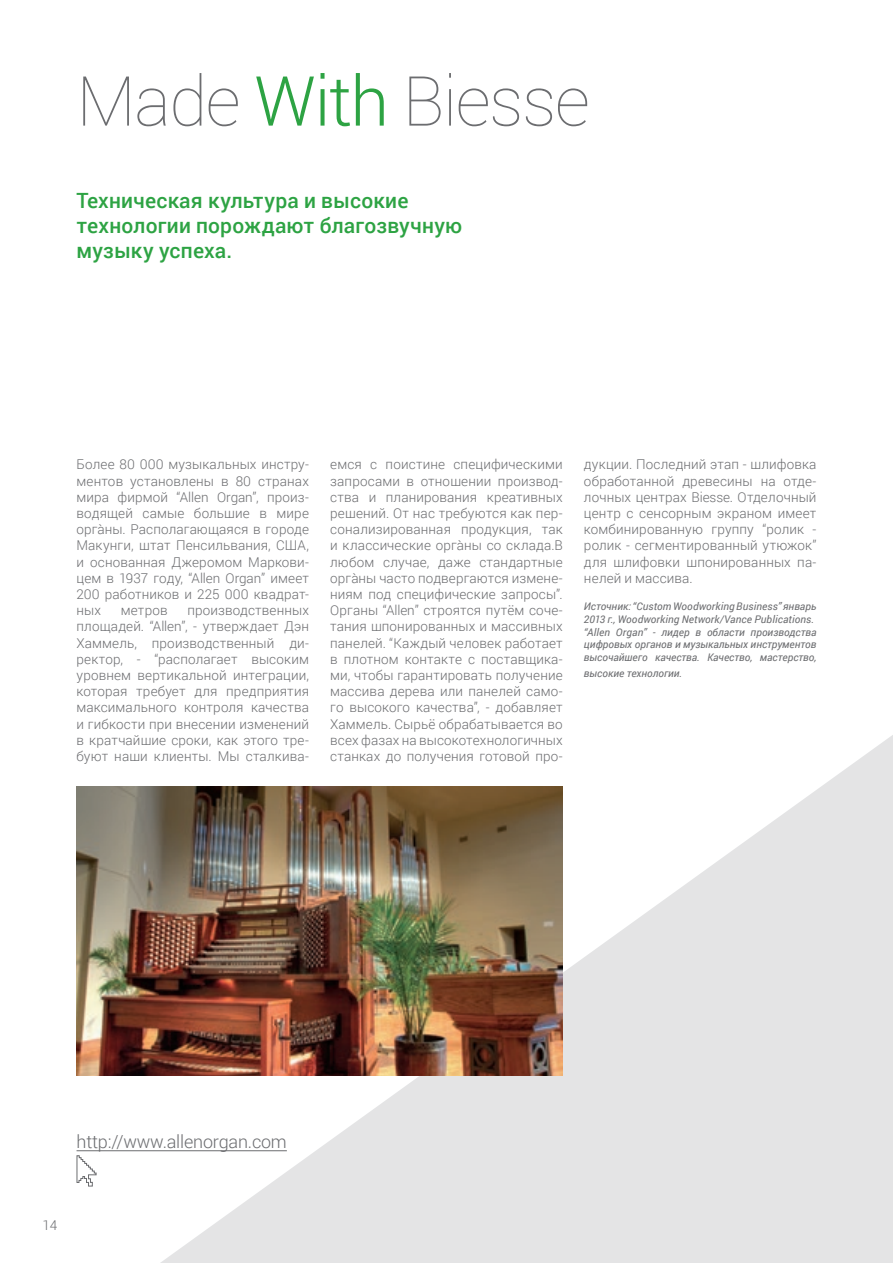
<style>
.page{position:relative;width:893px;height:1263px;background:#fff}
.page>*{position:absolute;margin:0;border:0;box-sizing:border-box;transform-origin:0 0}
.t1{font:100 69px "Roboto";letter-spacing:-.02em;color:#6c6d70}
.t2{font:500 21px/25.2px "Roboto";letter-spacing:.01em;color:#2da343}
.t3{font:300 18px "Roboto";letter-spacing:-.01em;color:#6c6d70}
.t4{font:300 13.5px/16.2px "Roboto";letter-spacing:.01em;color:#6c6d70;text-align:justify}
.t5{font:italic 10.5px/12.6px "Roboto";letter-spacing:.005em;color:#6c6d70}
.s1{font-weight:300;color:#2da343}
</style>
<div class="page">
<svg style="left:139px;top:735px;width:754px;height:528px;fill:#e4e4e5"></svg>
<svg style="left:76px;top:1155px;width:21px;height:32px"></svg>
<img style="left:77px;top:787px;width:486px;height:289px">
<hr style="left:77px;top:1150px;width:210px;height:1px;background:#6c6d70">
<p class="t1" style="left:77px;top:53px;width:515px">Made <span class="s1">With</span> Biesse</p>
<p class="t2" style="left:77px;top:187px;width:387px">Техническая культура и высокие технологии порождают благозвучную музыку успеха.</p>
<p class="t4" style="left:77px;top:456px;width:234px">Более 80 000 музыкальных инстру&shy;ментов установлены в 80 странах мира фирмой “Allen Organ”, произ&shy;водящей самые большие в мире оргàны. Располагающаяся в городе Макунги, штат Пенсильвания, США, и основанная Джеромом Маркови&shy;цем в 1937 году, “Allen Organ” имеет 200 работников и 225 000 квадрат&shy;ных</p>
<p class="t4" style="left:77px;top:602px;width:234px;text-indent:111px">производственных площадей. “Allen”, - утверждает Дэн Хаммель, производственный ди&shy;ректор, - “располагает высоким уровнем вертикальной интеграции, которая требует для предприятия максимального контроля качества и гибкости при внесении изменений в кратчайшие сроки, как этого тре&shy;буют наши клиенты. Мы сталкива-</p>
<p class="t4" style="left:121px;top:602px;width:48px">метров</p>
<p class="t4" style="left:330px;top:456px;width:234px">емся с поистине специфическими запросами в отношении производ&shy;ства и планирования креативных решений. От нас требуются как пер&shy;сонализированная продукция, так и классические оргàны со склада.В любом случае, даже стандартные оргàны часто подвергаются измене&shy;ниям под специфические запросы”.<br>Органы “Allen” строятся путём соче&shy;тания шпонированных и массивных панелей. “Каждый человек работает в плотном контакте с поставщика&shy;ми, чтобы гарантировать получение массива дерева или панелей само&shy;го высокого качества”, - добавляет Хаммель. Сырьё обрабатывается во всех фазах на высокотехнологичных станках до получения готовой про-</p>
<p class="t4" style="left:584px;top:456px;width:234px">дукции. Последний этап - шлифовка обработанной древесины на отде&shy;лочных центрах Biesse. Отделочный центр с сенсорным экраном имеет комбинированную группу “ролик - ролик - сегментированный утюжок” для шлифовки шпонированных па&shy;нелей и массива.</p>
<p class="t5" style="left:584px;top:600px;width:234px">Источник: “Custom Woodworking Business” январь<br>2013 г., Woodworking Network/Vance Publications.</p>
<p class="t5" style="left:584px;top:625px;width:234px;text-align:justify">“Allen Organ” - лидер в области производства цифровых органов и музыкальных инструментов высочайшего качества. Качество, мастерство,</p>
<p class="t5" style="left:584px;top:667px;width:100px">высокие технологии.</p>
<p class="t3" style="left:77px;top:1129px;width:212px">http://www.allenorgan.com</p>
<p class="t4" style="left:42px;top:1216px;width:16px">14</p>
</div>
